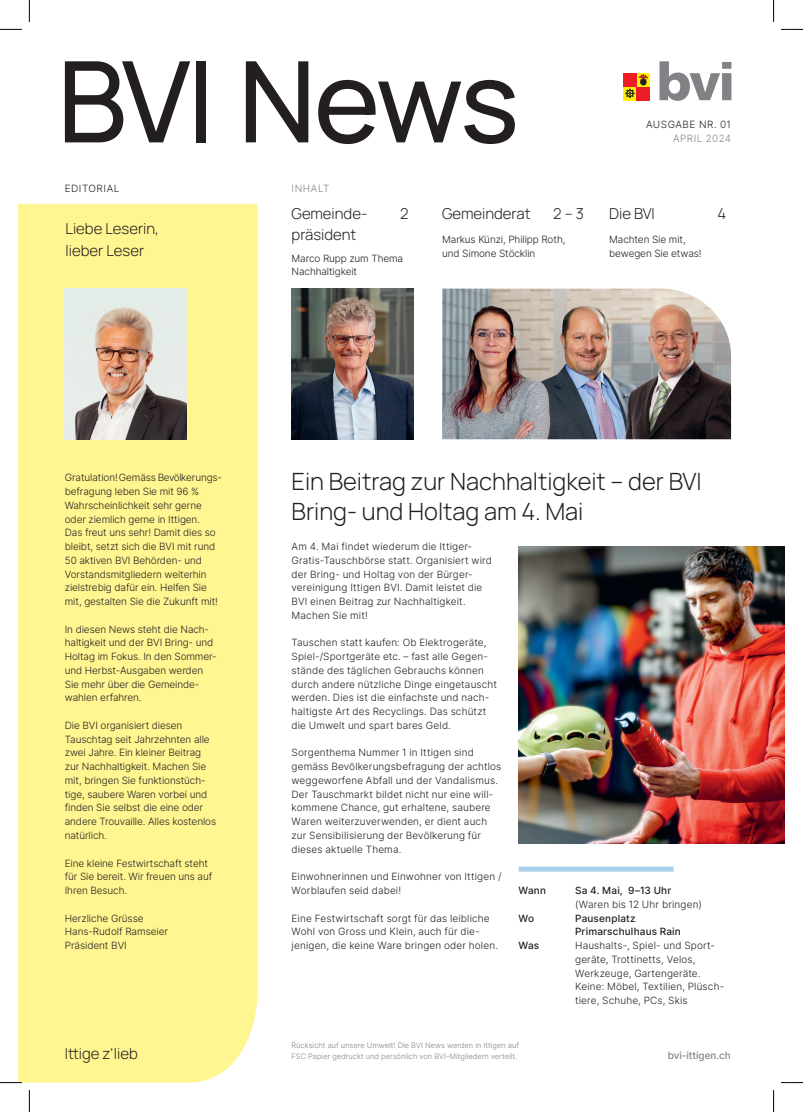
<style>
.page{position:relative;width:803px;height:1112px;background:#fff}
.page>*{position:absolute;margin:0;border:0;box-sizing:border-box;transform-origin:0 0}
.t1{font:500 112.5px "Manrope";letter-spacing:-.035em;color:#231f20}
.t2{font:300 23.75px/30px "Manrope";color:#231f20}
.t3{font:300 15px/21.2px "Manrope";color:#231f20}
.t4{font:300 10px/13.8px "Inter";color:#231f20}
.t5{font:500 10px/13.8px "Inter";letter-spacing:.02em;color:#231f20}
.t6{font:300 10px "Inter";letter-spacing:.055em;color:#848485}
.t7{font:500 10px "Inter";letter-spacing:-.005em;color:#848485}
.t8{font:300 10px "Inter";letter-spacing:.05em;color:#231f20}
.t9{font:300 10px "Inter";letter-spacing:.055em;color:#231f20}
.t10{font:300 7.5px/11.2px "Inter";color:#848485}
</style>
<div class="page">
<div style="left:19px;top:204px;width:238px;height:878px;background:#fff691"></div>
<img style="left:518px;top:546px;width:266px;height:296px">
<div style="left:636px;top:73px;width:14px;height:14px;background:#fff101"></div>
<div style="left:623px;top:73px;width:13px;height:14px;background:#ee1d23"></div>
<div style="left:623px;top:87px;width:13px;height:13px;background:#fff101"></div>
<div style="left:636px;top:87px;width:14px;height:13px;background:#ee1d23"></div>
<svg style="left:625px;top:74px;width:23px;height:24px"></svg>
<svg style="left:659px;top:61px;width:72px;height:40px"></svg>
<img style="left:442px;top:288px;width:289px;height:151px">
<img style="left:292px;top:288px;width:121px;height:151px">
<img style="left:65px;top:288px;width:122px;height:151px">
<div style="left:519px;top:866px;width:155px;height:5px;background:#aacfec"></div>
<svg style="left:0;top:29px;width:22px;height:1px"></svg>
<svg style="left:781px;top:29px;width:22px;height:1px"></svg>
<svg style="left:0;top:1081px;width:22px;height:2px"></svg>
<svg style="left:781px;top:1082px;width:22px;height:1px"></svg>
<svg style="left:29px;top:0;width:1px;height:22px"></svg>
<svg style="left:29px;top:1090px;width:1px;height:21px"></svg>
<svg style="left:773px;top:0;width:1px;height:22px"></svg>
<svg style="left:773px;top:1090px;width:1px;height:21px"></svg>
<h1 class="t1" style="left:57px;top:13px;width:464px">BVI News</h1>
<p class="t9" style="left:65px;top:181px;width:56px">EDITORIAL</p>
<p class="t6" style="left:292px;top:181px;width:39px">INHALT</p>
<p class="t8" style="left:646px;top:117px;width:86px">AUSGABE NR. 01</p>
<p class="t6" style="left:673px;top:131px;width:60px">APRIL 2024</p>
<h3 class="t3" style="left:65px;top:217px;width:95px">Liebe Leserin, lieber Leser</h3>
<h3 class="t3" style="left:292px;top:202px;width:77px">Gemeinde-</h3>
<h3 class="t3" style="left:400px;top:202px;width:10px">2</h3>
<h3 class="t3" style="left:292px;top:223px;width:66px">präsident</h3>
<p class="t4" style="left:292px;top:251px;width:113px">Marco Rupp zum Thema<br>Nachhaltigkeit</p>
<h3 class="t3" style="left:442px;top:202px;width:90px">Gemeinderat</h3>
<h3 class="t3" style="left:553px;top:202px;width:32px">2 – 3</h3>
<h3 class="t3" style="left:609px;top:202px;width:47px">Die BVI</h3>
<h3 class="t3" style="left:717px;top:202px;width:10px">4</h3>
<p class="t4" style="left:442px;top:232px;width:125px">Markus Künzi, Philipp Roth, und Simone Stöcklin</p>
<p class="t4" style="left:609px;top:232px;width:94px">Machten Sie mit, bewegen Sie etwas!</p>
<p class="t4" style="left:65px;top:470px;width:159px">Gratulation! Gemäss Bevölkerungs&shy;befragung leben Sie mit 96 %<br>Wahrscheinlichkeit sehr gerne oder ziemlich gerne in Ittigen.<br>Das freut uns sehr! Damit dies so bleibt, setzt sich die BVI mit rund<br>50 aktiven BVI Behörden- und<br>Vorstandsmitgliedern weiterhin zielstrebig dafür ein. Helfen Sie mit, gestalten Sie die Zukunft mit!</p>
<p class="t4" style="left:65px;top:621px;width:153px">In diesen News steht die Nach&shy;haltigkeit und der BVI Bring- und<br>Holtag im Fokus. In den Sommer&shy;und Herbst-Ausgaben werden<br>Sie mehr über die Gemeinde&shy;wahlen erfahren.</p>
<p class="t4" style="left:65px;top:718px;width:153px">Die BVI organisiert diesen<br>Tauschtag seit Jahrzehnten alle zwei Jahre. Ein kleiner Beitrag zur Nachhaltigkeit. Machen Sie mit, bringen Sie funktionstüch&shy;tige, saubere Waren vorbei und finden Sie selbst die eine oder andere Trouvaille. Alles kostenlos natürlich.</p>
<p class="t4" style="left:65px;top:855px;width:149px">Eine kleine Festwirtschaft steht für Sie bereit. Wir freuen uns auf<br>Ihren Besuch.</p>
<p class="t4" style="left:65px;top:910px;width:105px">Herzliche Grüsse<br>Hans-Rudolf Ramseier<br>Präsident BVI</p>
<h2 class="t2" style="left:292px;top:465px;width:412px">Ein Beitrag zur Nachhaltigkeit – der BVI<br>Bring- und Holtag am 4. Mai</h2>
<p class="t4" style="left:292px;top:539px;width:202px">Am 4. Mai findet wiederum die Ittiger-Gratis-Tauschbörse statt. Organisiert wird der Bring- und Holtag von der Bürger&shy;vereinigung Ittigen BVI. Damit leistet die BVI einen Beitrag zur Nachhaltigkeit.<br>Machen Sie mit!</p>
<p class="t4" style="left:292px;top:635px;width:207px">Tauschen statt kaufen: Ob Elektrogeräte, Spiel-/Sportgeräte etc. – fast alle Gegen&shy;stände des täglichen Gebrauchs können durch andere nützliche Dinge eingetauscht werden. Dies ist die einfachste und nach&shy;haltigste Art des Recyclings. Das schützt die Umwelt und spart bares Geld.</p>
<p class="t4" style="left:292px;top:745px;width:211px">Sorgenthema Nummer 1 in Ittigen sind gemäss Bevölkerungsbefragung der achtlos weggeworfene Abfall und der Vandalismus.<br>Der Tauschmarkt bildet nicht nur eine will&shy;kommene Chance, gut erhaltene, saubere Waren weiterzuverwenden, er dient auch zur Sensibilisierung der Bevölkerung für dieses aktuelle Thema.</p>
<p class="t4" style="left:292px;top:869px;width:211px">Einwohnerinnen und Einwohner von Ittigen /<br>Worblaufen seid dabei!</p>
<p class="t4" style="left:292px;top:910px;width:208px">Eine Festwirtschaft sorgt für das leibliche<br>Wohl von Gross und Klein, auch für die&shy;jenigen, die keine Ware bringen oder holen.</p>
<p class="t5" style="left:575px;top:883px;width:98px">Sa 4. Mai, 9–13 Uhr</p>
<p class="t4" style="left:575px;top:896px;width:128px">(Waren bis 12 Uhr bringen)</p>
<p class="t5" style="left:575px;top:910px;width:107px">Pausenplatz<br>Primarschulhaus Rain</p>
<p class="t4" style="left:575px;top:938px;width:151px">Haushalts-, Spiel- und Sport&shy;geräte, Trottinetts, Velos,<br>Werkzeuge, Gartengeräte.<br>Keine: Möbel, Textilien, Plüsch&shy;tiere, Schuhe, PCs, Skis</p>
<p class="t5" style="left:518px;top:883px;width:29px">Wann</p>
<p class="t5" style="left:518px;top:910px;width:17px">Wo</p>
<p class="t5" style="left:518px;top:938px;width:22px">Was</p>
<p class="t10" style="left:292px;top:1039px;width:229px">Rücksicht auf unsere Umwelt! Die BVI News werden in Ittigen auf<br>FSC Papier gedruckt und persönlich von BVI-Mitgliedern verteilt.</p>
<h3 class="t3" style="left:65px;top:1041px;width:75px">Ittige z'lieb</h3>
<p class="t7" style="left:668px;top:1047px;width:65px">bvi-ittigen.ch</p>
</div>
